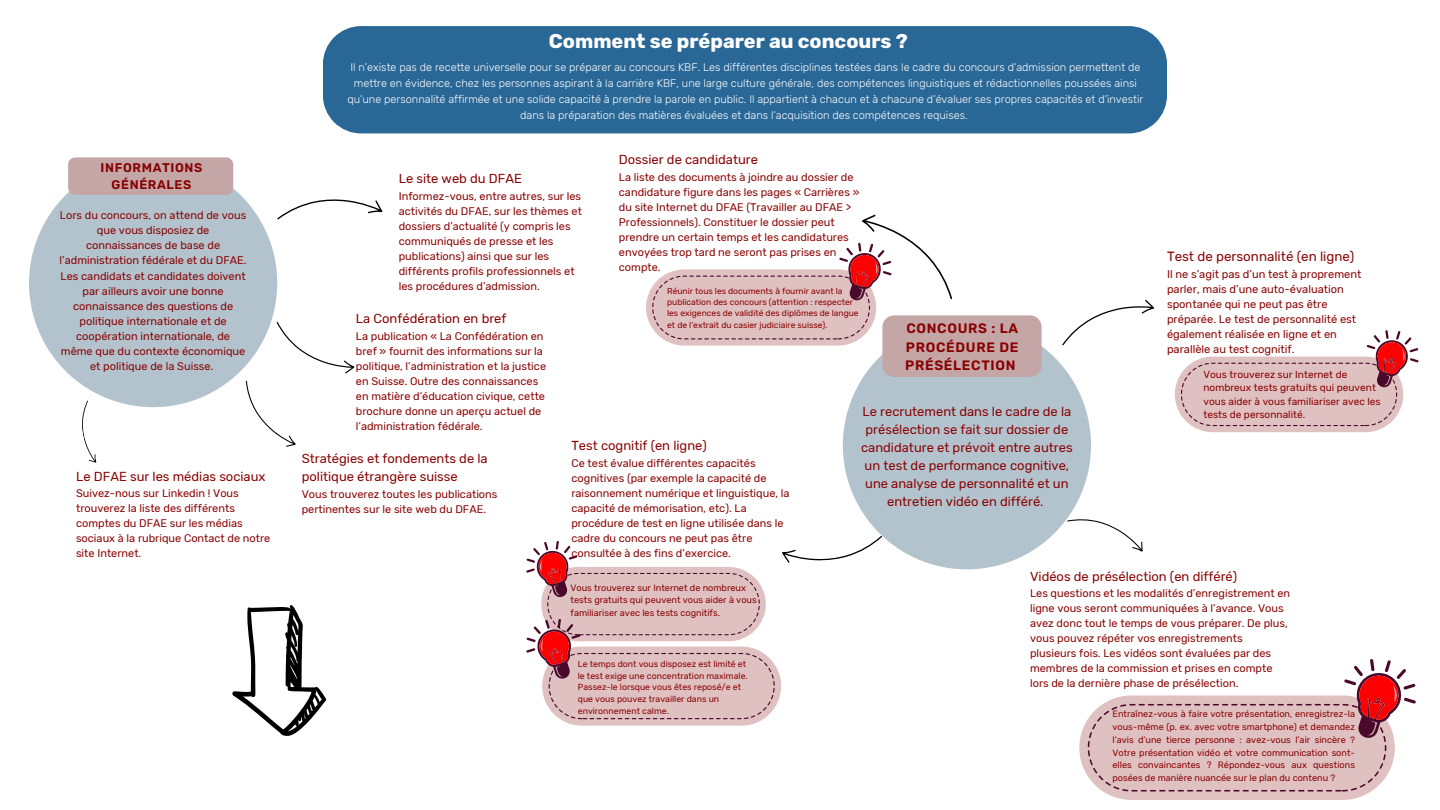
<style>
.page{position:relative;width:1440px;height:810px;background:#fff}
.page>*{position:absolute;margin:0;border:0;box-sizing:border-box;transform-origin:0 0}
.t1{font:700 19.8px "Rubik";color:#fff}
.t2{font:600 13.7px/18.2px "Rubik";letter-spacing:.05em;color:#890001;text-align:justify}
.t3{font:13.4px "Rubik";color:#890001}
.t4{font:13px/18px "Rubik";color:#890001;text-align:center}
.t5{font:600 12.6px/16.8px "Rubik";letter-spacing:.05em;color:#890001;text-align:center}
.t6{font:11.1px/15px "Rubik";color:#890001}
.t7{font:11px/15px "Rubik";color:#890001}
.t8{font:300 11px/15.8px "Rubik";color:#fff;text-align:center}
.t9{font:10.2px/13.5px "Rubik";color:#890001}
.t10{font:9.2px/12.8px "Rubik";color:#890001;text-align:justify}
.t11{font:8.8px/11.7px "Rubik";color:#890001}
.t12{font:8.5px/11.4px "Rubik";color:#890001}
</style>
<div class="page">
<div style="left:646px;top:269px;width:230px;height:77px;background:#e0c1c1;border-radius:38px"></div>
<div style="left:323px;top:26px;width:844px;height:107px;background:#296796"></div>
<div style="left:542px;top:647px;width:239px;height:78px;background:#e0c1c1;border-radius:40px"></div>
<svg style="left:526px;top:541px;width:249px;height:178px"></svg>
<div style="left:1079px;top:695px;width:316px;height:105px;background:#e0c1c1;border-radius:52px"></div>
<svg style="left:1088px;top:659px;width:328px;height:132px"></svg>
<div style="left:1175px;top:357px;width:228px;height:75px;background:#e0c1c1;border-radius:38px"></div>
<svg style="left:1181px;top:330px;width:238px;height:96px"></svg>
<svg style="left:232px;top:605px;width:94px;height:131px"></svg>
<svg style="left:29px;top:159px;width:248px;height:248px;fill:#b3c3cd"></svg>
<div style="left:68px;top:157px;width:165px;height:38px;background:#c4a6a6;border-radius:7px"></div>
<svg style="left:843px;top:339px;width:248px;height:230px;fill:#b3c3cd"></svg>
<div style="left:882px;top:315px;width:160px;height:62px;background:#c4a6a6;border-radius:12px"></div>
<svg style="left:277px;top:199px;width:105px;height:20px"></svg>
<svg style="left:76px;top:400px;width:24px;height:63px"></svg>
<svg style="left:215px;top:315px;width:140px;height:132px"></svg>
<svg style="left:1056px;top:299px;width:98px;height:47px"></svg>
<svg style="left:652px;top:214px;width:314px;height:125px"></svg>
<svg style="left:782px;top:536px;width:102px;height:29px"></svg>
<svg style="left:1067px;top:507px;width:76px;height:50px"></svg>
<h4 class="t5" style="left:101px;top:159px;width:103px">INFORMATIONS<br>GÉNÉRALES</h4>
<p class="t7" style="left:60px;top:208px;width:189px;text-align:center">Lors du concours, on attend de vous que vous disposiez de connaissances de base de l’administration fédérale et du DFAE.<br>Les candidats et candidates doivent par ailleurs avoir une bonne connaissance des questions de politique internationale et de coopération internationale, de même que du contexte économique et politique de la Suisse.</p>
<p class="t4" style="left:76px;top:467px;width:191px">Le DFAE sur les médias sociaux</p>
<p class="t7" style="left:76px;top:486px;width:196px">Suivez-nous sur Linkedin ! Vous trouverez la liste des différents comptes du DFAE sur les médias sociaux à la rubrique Contact de notre site Internet.</p>
<p class="t1" style="left:549px;top:30px;width:360px">Comment se préparer au concours ?</p>
<h4 class="t8" style="left:347px;top:60px;width:797px">Il n’existe pas de recette universelle pour se préparer au concours KBF. Les différentes disciplines testées dans le cadre du concours d’admission permettent de mettre en évidence, chez les personnes aspirant à la carrière KBF, une large culture générale, des compétences linguistiques et rédactionnelles poussées ainsi qu’une personnalité affirmée et une solide capacité à prendre la parole en public. Il appartient à chacun et à chacune d’évaluer ses propres capacités et d’investir dans la préparation des matières évaluées et dans l’acquisition des compétences requises.</h4>
<h4 class="t4" style="left:619px;top:151px;width:141px">Dossier de candidature</h4>
<h4 class="t7" style="left:619px;top:170px;width:242px">La liste des documents à joindre au dossier de candidature figure dans les pages « Carrières » du site Internet du DFAE (Travailler au DFAE &gt; Professionnels). Constituer le dossier peut prendre un certain temps et les candidatures envoyées trop tard ne seront pas prises en compte.</h4>
<p class="t4" style="left:399px;top:170px;width:125px">Le site web du DFAE</p>
<p class="t7" style="left:399px;top:188px;width:185px">Informez-vous, entre autres, sur les activités du DFAE, sur les thèmes et dossiers d’actualité (y compris les communiqués de presse et les publications) ainsi que sur les différents profils professionnels et les procédures d’admission.</p>
<p class="t12" style="left:667px;top:285px;width:193px">Réunir tous les documents à fournir avant la publication des concours (attention : respecter les exigences de validité des diplômes de langue et de l’extrait du casier judiciaire suisse).</p>
<h4 class="t4" style="left:356px;top:310px;width:152px">La Confédération en bref</h4>
<h4 class="t7" style="left:356px;top:328px;width:192px">La publication « La Confédération en bref » fournit des informations sur la politique, l’administration et la justice en Suisse. Outre des connaissances en matière d’éducation civique, cette brochure donne un aperçu actuel de l’administration fédérale.</h4>
<p class="t2" style="left:905px;top:320px;width:115px">CONCOURS : LA PROCÉDURE DE PRÉSÉLECTION</p>
<h4 class="t4" style="left:861px;top:403px;width:213px">Le recrutement dans le cadre de la présélection se fait sur dossier de candidature et prévoit entre autres un test de performance cognitive, une analyse de personnalité et un entretien vidéo en différé.</h4>
<h1 class="t4" style="left:571px;top:437px;width:137px">Test cognitif (en ligne)</h1>
<h1 class="t7" style="left:571px;top:455px;width:220px">Ce test évalue différentes capacités cognitives (par exemple la capacité de raisonnement numérique et linguistique, la capacité de mémorisation, etc). La procédure de test en ligne utilisée dans le cadre du concours ne peut pas être consultée à des fins d’exercice.</h1>
<h4 class="t4" style="left:302px;top:450px;width:188px;text-align:left">Stratégies et fondements de la politique étrangère suisse</h4>
<h4 class="t7" style="left:302px;top:486px;width:197px">Vous trouverez toutes les publications pertinentes sur le site web du DFAE.</h4>
<h3 class="t3" style="left:1167px;top:249px;width:189px">Test de personnalité (en ligne)</h3>
<h3 class="t6" style="left:1167px;top:267px;width:196px">Il ne s’agit pas d’un test à proprement parler, mais d’une auto-évaluation spontanée qui ne peut pas être préparée. Le test de personnalité est également réalisée en ligne et en parallèle au test cognitif.</h3>
<p class="t9" style="left:1203px;top:367px;width:179px">Vous trouverez sur Internet de nombreux tests gratuits qui peuvent vous aider à vous familiariser avec les tests de personnalité.</p>
<h2 class="t10" style="left:571px;top:581px;width:188px;text-align:left">Vous trouverez sur Internet de nombreux tests gratuits qui peuvent vous aider à vous familiariser avec les tests cognitifs.</h2>
<p class="t11" style="left:578px;top:658px;width:171px">Le temps dont vous disposez est limité et le test exige une concentration maximale.<br>Passez-le lorsque vous êtes reposé/e et que vous pouvez travailler dans un environnement calme.</p>
<p class="t4" style="left:1030px;top:567px;width:209px">Vidéos de présélection (en différé)</p>
<p class="t7" style="left:1030px;top:586px;width:262px">Les questions et les modalités d’enregistrement en ligne vous seront communiquées à l’avance. Vous avez donc tout le temps de vous préparer. De plus, vous pouvez répéter vos enregistrements plusieurs fois. Les vidéos sont évaluées par des membres de la commission et prises en compte lors de la dernière phase de présélection.</p>
<h2 class="t10" style="left:1112px;top:708px;width:244px">Entraînez-vous à faire votre présentation, enregistrez-la vous-même (p. ex. avec votre smartphone) et demandez l’avis d’une tierce personne : avez-vous l’air sincère ?<br>Votre présentation vidéo et votre communication sont&shy;elles convaincantes ? Répondez-vous aux questions posées de manière nuancée sur le plan du contenu ?</h2>
</div>
